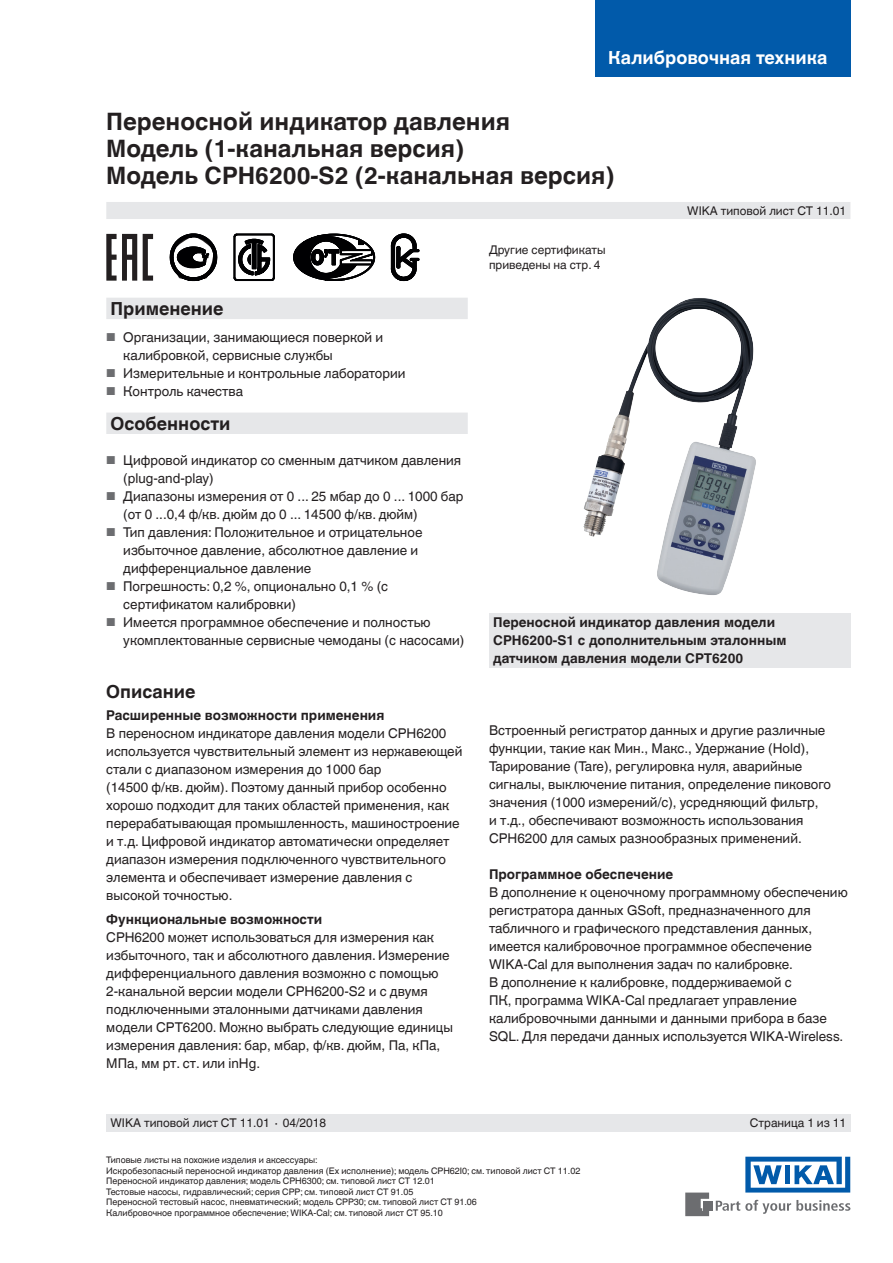
<style>
.page{position:relative;width:893px;height:1263px;background:#fff}
.page>*{position:absolute;margin:0;border:0;box-sizing:border-box;transform-origin:0 0}
.t1{font:700 24px/27px "Helvetica World";color:#231f20}
.t2{font:700 18px "Helvetica World";color:#231f20}
.t3{font:700 18px "Helvetica World";color:#fff}
.t4{font:13.5px/18px "Helvetica World";color:#231f20}
.t5{font:700 13.5px/18px "Helvetica World";color:#231f20}
.t6{font:12px/15px "Helvetica World";color:#231f20}
.t7{font:9px/10.5px "Helvetica World";color:#231f20}
.s1{font-size:11.55px;color:#6c6d70}
</style>
<div class="page">
<svg style="left:716px;top:1200px;width:134px;height:14px"></svg>
<div style="left:703px;top:1201px;width:9px;height:9px;background:#6c6d70"></div>
<svg style="left:685px;top:1192px;width:24px;height:24px"></svg>
<svg style="left:745px;top:1157px;width:105px;height:35px"></svg>
<div style="left:595px;top:0;width:255px;height:77px;background:#015aaa"></div>
<div style="left:106px;top:202px;width:744px;height:17px;background:#e6e7e9"></div>
<div style="left:106px;top:1114px;width:744px;height:17px;background:#e6e7e9"></div>
<svg style="left:143px;top:234px;width:10px;height:47px"></svg>
<svg style="left:106px;top:234px;width:31px;height:47px"></svg>
<svg style="left:234px;top:234px;width:40px;height:47px"></svg>
<svg style="left:293px;top:234px;width:82px;height:47px"></svg>
<svg style="left:170px;top:234px;width:47px;height:47px"></svg>
<svg style="left:106px;top:298px;width:362px;height:136px"></svg>
<div style="left:489px;top:613px;width:361px;height:55px;background:#e6e7e9"></div>
<img style="left:583px;top:298px;width:173px;height:297px">
<svg style="left:391px;top:234px;width:28px;height:47px"></svg>
<h2 class="t3" style="left:608px;top:47px;width:221px">Калибровочная техника</h2>
<h1 class="t1" style="left:106px;top:108px;width:510px">Переносной индикатор давления<br>Модель (1-канальная версия)<br>Модель CPH6200-S2 (2-канальная версия)</h1>
<p class="t6" style="left:489px;top:243px;width:118px">Другие сертификаты приведены на стр. 4</p>
<p class="t6" style="left:687px;top:203px;width:160px">WIKA типовой лист CT 11.01</p>
<h2 class="t2" style="left:111px;top:298px;width:114px">Применение</h2>
<p class="t4" style="left:123px;top:328px;width:261px;text-indent:-17px"><span class="s1">■</span> Организации, занимающиеся поверкой и калибровкой, сервисные службы</p>
<p class="t4" style="left:106px;top:364px;width:301px"><span class="s1">■</span> Измерительные и контрольные лаборатории</p>
<p class="t4" style="left:106px;top:382px;width:138px"><span class="s1">■</span> Контроль качества</p>
<h2 class="t2" style="left:111px;top:413px;width:122px">Особенности</h2>
<p class="t4" style="left:123px;top:451px;width:339px;text-indent:-17px"><span class="s1">■</span> Цифровой индикатор со сменным датчиком давления (plug-and-play)</p>
<p class="t4" style="left:123px;top:487px;width:342px;text-indent:-17px"><span class="s1">■</span> Диапазоны измерения от 0 ... 25 мбар до 0 ... 1000 бар (от 0 ...0,4 ф/кв. дюйм до 0 ... 14500 ф/кв. дюйм)</p>
<p class="t4" style="left:123px;top:523px;width:301px;text-indent:-17px"><span class="s1">■</span> Тип давления: Положительное и отрицательное избыточное давление, абсолютное давление и дифференциальное давление</p>
<p class="t4" style="left:123px;top:577px;width:266px;text-indent:-17px"><span class="s1">■</span> Погрешность: 0,2 %, опционально 0,1 % (с сертификатом калибровки)</p>
<p class="t4" style="left:123px;top:613px;width:342px;text-indent:-17px"><span class="s1">■</span> Имеется программное обеспечение и полностью укомплектованные сервисные чемоданы (с насосами)</p>
<h2 class="t2" style="left:106px;top:681px;width:91px">Описание</h2>
<p class="t5" style="left:106px;top:706px;width:280px">Расширенные возможности применения</p>
<p class="t4" style="left:106px;top:724px;width:358px">В переносном индикаторе давления модели CPH6200 используется чувствительный элемент из нержавеющей стали с диапазоном измерения до 1000 бар<br>(14500 ф/кв. дюйм). Поэтому данный прибор особенно хорошо подходит для таких областей применения, как перерабатывающая промышленность, машиностроение и т.д. Цифровой индикатор автоматически определяет диапазон измерения подключенного чувствительного элемента и обеспечивает измерение давления с высокой точностью.</p>
<p class="t5" style="left:106px;top:910px;width:217px">Функциональные возможности</p>
<p class="t4" style="left:106px;top:928px;width:348px">CPH6200 может использоваться для измерения как избыточного, так и абсолютного давления. Измерение дифференциального давления возможно с помощью 2-канальной версии модели CPH6200-S2 и с двумя подключенными эталонными датчиками давления модели CPT6200. Можно выбрать следующие единицы измерения давления: бар, мбар, ф/кв. дюйм, Па, кПа, МПа, мм рт. ст. или inHg.</p>
<p class="t5" style="left:493px;top:614px;width:295px">Переносной индикатор давления модели<br>CPH6200-S1 с дополнительным эталонным датчиком давления модели CPT6200</p>
<p class="t4" style="left:489px;top:721px;width:344px">Встроенный регистратор данных и другие различные функции, такие как Mин., Mакс., Удержание (Hold), Тарирование (Tare), регулировка нуля, аварийные сигналы, выключение питания, определение пикового значения (1000 измерений/с), усредняющий фильтр,<br>и т.д., обеспечивают возможность использования CPH6200 для самых разнообразных применений.</p>
<p class="t5" style="left:489px;top:865px;width:186px">Программное обеспечение</p>
<p class="t4" style="left:489px;top:883px;width:360px">В дополнение к оценочному программному обеспечению регистратора данных GSoft, предназначенного для табличного и графического представления данных, имеется калибровочное программное обеспечение WIKA-Cal для выполнения задач по калибровке.<br>В дополнение к калибровке, поддерживаемой с<br>ПК, программа WIKA-Cal предлагает управление калибровочными данными и данными прибора в базе SQL. Для передачи данных используется WIKA-Wireless.</p>
<p class="t6" style="left:111px;top:1115px;width:217px">WIKA типовой лист CT 11.01 ∙ 04/2018</p>
<p class="t6" style="left:750px;top:1115px;width:98px">Страница 1 из 11</p>
<p class="t7" style="left:106px;top:1155px;width:476px">Типовые листы на похожие изделия и аксессуары:<br>Искробезопасный переносной индикатор давления (Ex исполнение); модель CPH62I0; см. типовой лист CT 11.02<br>Переносной индикатор давления; модель CPH6300; см. типовой лист CT 12.01<br>Тестовые насосы, гидравлический; серия CPP; см. типовой лист CT 91.05<br>Переносной тестовый насос, пневматический; модель CPP30; см. типовой лист CT 91.06<br>Калибровочное программное обеспечение; WIKA-Cal; см. типовой лист CT 95.10</p>
</div>
